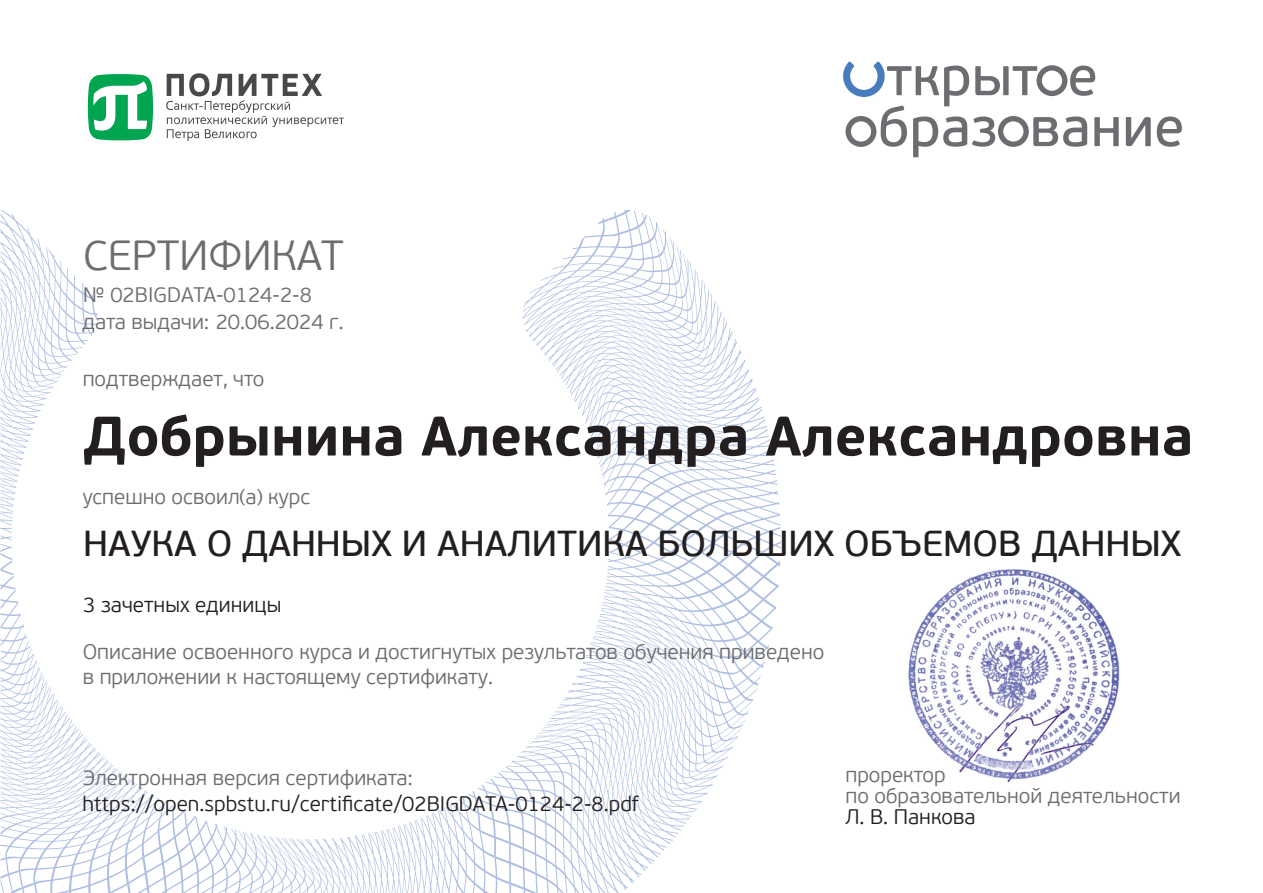
<style>
.page{position:relative;width:1263px;height:893px;background:#fff}
.page>*{position:absolute;margin:0;border:0;box-sizing:border-box;transform-origin:0 0}
.t1{font:700 55.5px "PF Beau Sans Pro";color:#231f20}
.t2{font:300 42px "PF Beau Sans Pro";color:#6c6d70}
.t3{font:36px "PF Beau Sans Pro Bbook";color:#231f20}
.t4{font:300 21px/25.2px "PF Beau Sans Pro";color:#6c6d70}
.t5{font:300 21px "PF Beau Sans Pro";color:#231f20}
</style>
<div class="page">
<svg style="left:524px;top:210px;width:245px;height:342px"></svg>
<svg style="left:0;top:210px;width:98px;height:342px"></svg>
<svg style="left:0;top:553px;width:160px;height:340px"></svg>
<svg style="left:127px;top:799px;width:336px;height:94px"></svg>
<svg style="left:463px;top:552px;width:317px;height:341px"></svg>
<svg style="left:490px;top:666px;width:274px;height:227px"></svg>
<svg style="left:843px;top:62px;width:276px;height:95px"></svg>
<svg style="left:1126px;top:117px;width:25px;height:29px"></svg>
<svg style="left:1157px;top:116px;width:25px;height:31px"></svg>
<svg style="left:166px;top:73px;width:178px;height:68px"></svg>
<svg style="left:88px;top:74px;width:65px;height:66px"></svg>
<img style="left:908px;top:570px;width:212px;height:213px">
<h2 class="t2" style="left:83px;top:231px;width:262px">СЕРТИФИКАТ</h2>
<p class="t4" style="left:83px;top:282px;width:230px">№ 02BIGDATA-0124-2-8</p>
<p class="t4" style="left:82px;top:310px;width:263px">дата выдачи: 20.06.2024 г.</p>
<p class="t4" style="left:83px;top:366px;width:183px">подтверждает, что</p>
<h1 class="t1" style="left:83px;top:402px;width:1112px">Добрынина Александра Александровна</h1>
<p class="t4" style="left:83px;top:485px;width:229px">успешно освоил(а) курс</p>
<h3 class="t3" style="left:83px;top:522px;width:1099px">НАУКА О ДАННЫХ И АНАЛИТИКА БОЛЬШИХ ОБЪЕМОВ ДАННЫХ</h3>
<p class="t5" style="left:83px;top:593px;width:199px">3 зачетных единицы</p>
<p class="t4" style="left:83px;top:639px;width:743px">Описание освоенного курса и достигнутых результатов обучения приведено в приложении к настоящему сертификату.</p>
<p class="t4" style="left:83px;top:766px;width:332px">Электронная версия сертификата:</p>
<p class="t5" style="left:82px;top:792px;width:558px">https://open.spbstu.ru/certificate/02BIGDATA-0124-2-8.pdf</p>
<p class="t4" style="left:845px;top:764px;width:337px;line-height:21px">проректор<br>по образовательной деятельности</p>
<p class="t5" style="left:845px;top:805px;width:132px">Л. В. Панкова</p>
</div>
